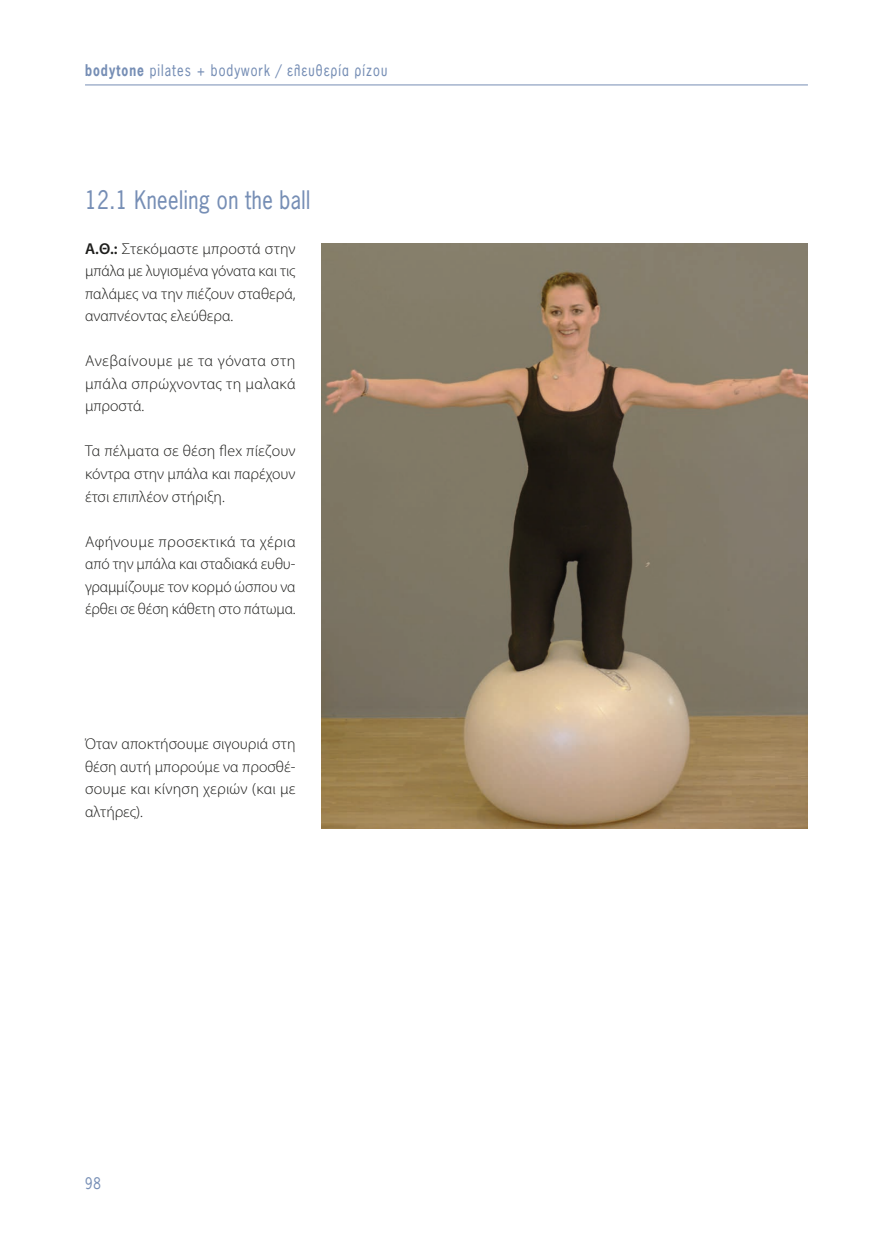
<style>
.page{position:relative;width:893px;height:1234px;background:#fff}
.page>*{position:absolute;margin:0;border:0;box-sizing:border-box;transform-origin:0 0}
.t1{font:24px "PF News Gothic Condensed";letter-spacing:.02em;color:#768eb5}
.t2{font:300 15.75px/22.5px "Myriad Pro";color:#1d1d1b;text-align:justify}
.t3{font:15px "PF News Gothic Condensed";letter-spacing:.07em;color:#768eb5}
.s1{font-weight:700}
.s2{font-weight:600}
</style>
<div class="page">
<hr style="left:85px;top:84px;width:723px;height:1px;background:#768eb5">
<img style="left:321px;top:243px;width:487px;height:585px">
<p class="t3" style="left:85px;top:61px;width:304px"><span class="s1">bodytone</span> pilates + bodywork / ελευθερία ρίζου</p>
<h1 class="t1" style="left:85px;top:184px;width:227px">12.1 Kneeling on the ball</h1>
<p class="t2" style="left:85px;top:237px;width:212px"><span class="s2">Α.Θ.:</span> Στεκόμαστε μπροστά στην μπάλα με λυγισμένα γόνατα και τις παλάμες να την πιέζουν σταθερά, αναπνέοντας ελεύθερα.</p>
<p class="t2" style="left:85px;top:350px;width:212px">Ανεβαίνουμε με τα γόνατα στη μπάλα σπρώχνοντας τη μαλακά μπροστά.</p>
<p class="t2" style="left:85px;top:440px;width:212px">Τα πέλματα σε θέση flex πίεζουν κόντρα στην μπάλα και παρέχουν έτσι επιπλέον στήριξη.</p>
<p class="t2" style="left:85px;top:530px;width:212px">Αφήνουμε προσεκτικά τα χέρια από την μπάλα και σταδιακά ευθυ&shy;γραμμίζουμε τον κορμό ώσπου να έρθει σε θέση κάθετη στο πάτωμα.</p>
<p class="t2" style="left:85px;top:732px;width:212px">Όταν αποκτήσουμε σιγουριά στη θέση αυτή μπορούμε να προσθέ&shy;σουμε και κίνηση χεριών (και με αλτήρες).</p>
<p class="t3" style="left:85px;top:1172px;width:17px">98</p>
</div>
